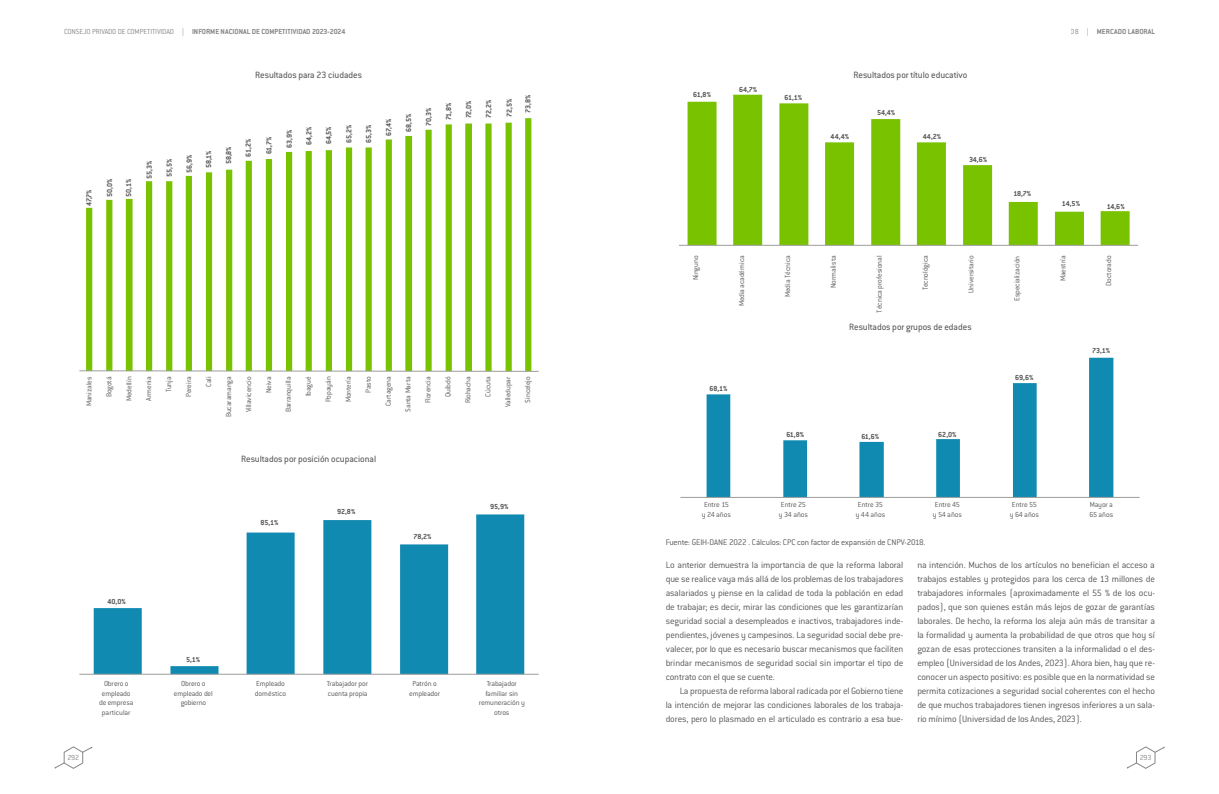
<style>
.page{position:relative;width:1219px;height:794px;background:#fff}
.page>*{position:absolute;margin:0;border:0;box-sizing:border-box;transform-origin:0 0}
.t1{font:300 10px/14px "Conduit ITC Std";letter-spacing:-.015em;color:#575756;text-align:justify}
.t2{font:10px "Conduit ITC Std";color:#575756}
.t3{font:300 9px "Conduit ITC Std";letter-spacing:-.015em;color:#575756}
.t4{font:300 8px/9.6px "Conduit ITC Std";letter-spacing:-.015em;color:#575756}
.t5{font:700 8px "Conduit ITC Std";letter-spacing:-.02em;color:#575756}
.t6{font:700 8px "Conduit ITC Std";color:#878787}
.t7{font:300 8px "Conduit ITC Std";letter-spacing:-.035em;color:#878787}
.s1{font-weight:300}
</style>
<div class="page">
<svg style="left:86px;top:118px;width:445px;height:252px"></svg>
<svg style="left:79px;top:370px;width:460px;height:2px"></svg>
<svg style="left:94px;top:514px;width:430px;height:160px"></svg>
<hr style="left:79px;top:674px;width:460px;height:1px;background:#9d9d9c">
<svg style="left:687px;top:95px;width:443px;height:150px"></svg>
<hr style="left:679px;top:245px;width:459px;height:1px;background:#9d9d9c">
<svg style="left:707px;top:358px;width:406px;height:139px"></svg>
<hr style="left:680px;top:497px;width:460px;height:1px;background:#9d9d9c">
<svg style="left:55px;top:746px;width:37px;height:23px"></svg>
<svg style="left:1127px;top:746px;width:38px;height:23px"></svg>
<p class="t6" style="left:64px;top:27px;width:283px"><span class="s1">CONSEJO PRIVADO DE COMPETITIVIDAD |</span> INFORME NACIONAL DE COMPETITIVIDAD 2023-2024</p>
<p class="t6" style="left:1071px;top:27px;width:86px"><span class="s1">08 |</span> MERCADO LABORAL</p>
<p class="t5" style="left:84px;top:206px;width:19px;rotate:-90deg">47,7%</p>
<p class="t5" style="left:105px;top:197px;width:20px;rotate:-90deg">50,0%</p>
<p class="t5" style="left:124px;top:197px;width:20px;rotate:-90deg">50,1%</p>
<p class="t2" style="left:255px;top:68px;width:108px">Resultados para 23 ciudades</p>
<p class="t5" style="left:145px;top:179px;width:20px;rotate:-90deg">55,3%</p>
<p class="t5" style="left:164px;top:177px;width:20px;rotate:-90deg">55,5%</p>
<p class="t5" style="left:184px;top:173px;width:20px;rotate:-90deg">56,9%</p>
<p class="t5" style="left:204px;top:168px;width:20px;rotate:-90deg">58,1%</p>
<p class="t5" style="left:224px;top:164px;width:20px;rotate:-90deg">58,8%</p>
<p class="t5" style="left:244px;top:157px;width:19px;rotate:-90deg">61,2%</p>
<p class="t5" style="left:264px;top:154px;width:19px;rotate:-90deg">61,7%</p>
<p class="t5" style="left:284px;top:148px;width:20px;rotate:-90deg">63,9%</p>
<p class="t5" style="left:304px;top:145px;width:20px;rotate:-90deg">64,2%</p>
<p class="t5" style="left:324px;top:144px;width:20px;rotate:-90deg">64,5%</p>
<p class="t5" style="left:344px;top:143px;width:20px;rotate:-90deg">65,2%</p>
<p class="t5" style="left:364px;top:143px;width:20px;rotate:-90deg">65,3%</p>
<p class="t5" style="left:384px;top:136px;width:19px;rotate:-90deg">67,4%</p>
<p class="t5" style="left:404px;top:132px;width:20px;rotate:-90deg">68,5%</p>
<p class="t5" style="left:424px;top:126px;width:20px;rotate:-90deg">70,3%</p>
<p class="t5" style="left:444px;top:120px;width:19px;rotate:-90deg">71,8%</p>
<p class="t5" style="left:464px;top:118px;width:20px;rotate:-90deg">72,0%</p>
<p class="t5" style="left:484px;top:118px;width:20px;rotate:-90deg">72,2%</p>
<p class="t5" style="left:504px;top:117px;width:20px;rotate:-90deg">72,5%</p>
<p class="t5" style="left:523px;top:113px;width:20px;rotate:-90deg">73,8%</p>
<p class="t4" style="left:84px;top:406px;width:31px;rotate:-90deg">Manizales</p>
<p class="t4" style="left:104px;top:397px;width:22px;rotate:-90deg">Bogotá</p>
<p class="t4" style="left:124px;top:401px;width:26px;rotate:-90deg">Medellín</p>
<p class="t4" style="left:144px;top:400px;width:26px;rotate:-90deg">Armenia</p>
<p class="t4" style="left:164px;top:392px;width:17px;rotate:-90deg">Tunja</p>
<p class="t4" style="left:184px;top:397px;width:22px;rotate:-90deg">Pereira</p>
<p class="t4" style="left:204px;top:387px;width:12px;rotate:-90deg">Cali</p>
<p class="t4" style="left:224px;top:417px;width:42px;rotate:-90deg">Bucaramanga</p>
<p class="t4" style="left:244px;top:412px;width:38px;rotate:-90deg">Villavicencio</p>
<p class="t4" style="left:263px;top:393px;width:18px;rotate:-90deg">Neiva</p>
<p class="t4" style="left:283px;top:412px;width:37px;rotate:-90deg">Barranquilla</p>
<p class="t4" style="left:303px;top:396px;width:22px;rotate:-90deg">Ibagué</p>
<p class="t4" style="left:323px;top:402px;width:27px;rotate:-90deg">Popayán</p>
<p class="t4" style="left:343px;top:402px;width:27px;rotate:-90deg">Montería</p>
<p class="t4" style="left:363px;top:393px;width:18px;rotate:-90deg">Pasto</p>
<p class="t4" style="left:383px;top:406px;width:31px;rotate:-90deg">Cartagena</p>
<p class="t4" style="left:403px;top:412px;width:37px;rotate:-90deg">Santa Marta</p>
<p class="t4" style="left:423px;top:403px;width:28px;rotate:-90deg">Florencia</p>
<p class="t4" style="left:443px;top:397px;width:22px;rotate:-90deg">Quibdó</p>
<p class="t4" style="left:463px;top:403px;width:28px;rotate:-90deg">Riohacha</p>
<p class="t4" style="left:483px;top:397px;width:22px;rotate:-90deg">Cúcuta</p>
<p class="t4" style="left:503px;top:407px;width:32px;rotate:-90deg">Valledupar</p>
<p class="t4" style="left:523px;top:403px;width:28px;rotate:-90deg">Sincelejo</p>
<p class="t2" style="left:241px;top:453px;width:137px">Resultados por posición ocupacional</p>
<p class="t5" style="left:107px;top:596px;width:20px">40,0%</p>
<p class="t5" style="left:186px;top:655px;width:16px">5,1%</p>
<p class="t5" style="left:260px;top:518px;width:20px">85,1%</p>
<p class="t5" style="left:337px;top:507px;width:20px">92,8%</p>
<p class="t5" style="left:414px;top:532px;width:20px">78,2%</p>
<p class="t4" style="left:99px;top:678px;width:36px;text-align:center">Obrero o empleado de empresa particular</p>
<p class="t4" style="left:174px;top:678px;width:40px;text-align:center">Obrero o empleado del gobierno</p>
<p class="t4" style="left:255px;top:678px;width:33px">Empleado doméstico</p>
<p class="t4" style="left:327px;top:678px;width:43px">Trabajador por cuenta propia</p>
<p class="t4" style="left:409px;top:678px;width:32px;text-align:center">Patrón o empleador</p>
<p class="t5" style="left:490px;top:502px;width:20px">95,9%</p>
<p class="t4" style="left:479px;top:678px;width:48px;text-align:center">Trabajador familiar sin remuneración y otros</p>
<p class="t5" style="left:693px;top:90px;width:19px">61,8%</p>
<p class="t5" style="left:739px;top:84px;width:20px">64,7%</p>
<p class="t5" style="left:784px;top:92px;width:19px">61,1%</p>
<p class="t2" style="left:853px;top:68px;width:115px">Resultados por título educativo</p>
<p class="t5" style="left:831px;top:131px;width:20px">44,4%</p>
<p class="t5" style="left:877px;top:108px;width:20px">54,4%</p>
<p class="t5" style="left:923px;top:131px;width:20px">44,2%</p>
<p class="t5" style="left:969px;top:154px;width:20px">34,6%</p>
<p class="t5" style="left:1013px;top:189px;width:19px">18,7%</p>
<p class="t5" style="left:1062px;top:199px;width:20px">14,5%</p>
<p class="t5" style="left:1107px;top:201px;width:20px">14,6%</p>
<p class="t4" style="left:691px;top:280px;width:26px;rotate:-90deg">Ninguno</p>
<p class="t4" style="left:737px;top:306px;width:52px;rotate:-90deg">Media académica</p>
<p class="t4" style="left:782px;top:297px;width:43px;rotate:-90deg">Media Técnica</p>
<p class="t4" style="left:828px;top:288px;width:34px;rotate:-90deg">Normalista</p>
<p class="t4" style="left:874px;top:312px;width:58px;rotate:-90deg">Técnica profesional</p>
<p class="t4" style="left:920px;top:290px;width:36px;rotate:-90deg">Tecnológica</p>
<p class="t4" style="left:966px;top:293px;width:39px;rotate:-90deg">Universitario</p>
<p class="t4" style="left:1012px;top:301px;width:47px;rotate:-90deg">Especialización</p>
<p class="t4" style="left:1058px;top:281px;width:27px;rotate:-90deg">Maestría</p>
<p class="t4" style="left:1104px;top:285px;width:31px;rotate:-90deg">Doctorado</p>
<p class="t5" style="left:709px;top:383px;width:20px">68,1%</p>
<p class="t2" style="left:849px;top:320px;width:124px">Resultados por grupos de edades</p>
<p class="t5" style="left:786px;top:429px;width:19px">61,8%</p>
<p class="t5" style="left:861px;top:432px;width:19px">61,6%</p>
<p class="t5" style="left:938px;top:429px;width:20px">62,0%</p>
<p class="t5" style="left:1015px;top:373px;width:20px">69,6%</p>
<p class="t5" style="left:1092px;top:346px;width:19px">73,1%</p>
<p class="t4" style="left:702px;top:499px;width:31px">Entre 15 y 24 años</p>
<p class="t4" style="left:779px;top:499px;width:31px">Entre 25 y 34 años</p>
<p class="t4" style="left:856px;top:499px;width:31px">Entre 35 y 44 años</p>
<p class="t4" style="left:933px;top:499px;width:31px">Entre 45 y 54 años</p>
<p class="t4" style="left:1010px;top:499px;width:31px">Entre 55 y 64 años</p>
<p class="t4" style="left:1089px;top:499px;width:25px">Mayor a<br>65 años</p>
<p class="t3" style="left:666px;top:537px;width:261px">Fuente: GEIH-DANE 2022 . Cálculos: CPC con factor de expansión de CNPV-2018.</p>
<p class="t1" style="left:666px;top:557px;width:239px">Lo anterior demuestra la importancia de que la reforma laboral que se realice vaya más allá de los problemas de los trabajadores asalariados y piense en la calidad de toda la población en edad de trabajar; es decir, mirar las condiciones que les garantizarían seguridad social a desempleados e inactivos, trabajadores inde&shy;pendientes, jóvenes y campesinos. La seguridad social debe pre&shy;valecer, por lo que es necesario buscar mecanismos que faciliten brindar mecanismos de seguridad social sin importar el tipo de contrato con el que se cuente.</p>
<p class="t1" style="left:666px;top:683px;width:239px;text-indent:14px">La propuesta de reforma laboral radicada por el Gobierno tiene la intención de mejorar las condiciones laborales de los trabaja&shy;dores, pero lo plasmado en el articulado es contrario a esa bue-</p>
<p class="t1" style="left:917px;top:557px;width:239px">na intención. Muchos de los artículos no benefician el acceso a trabajos estables y protegidos para los cerca de 13 millones de trabajadores informales (aproximadamente el 55 % de los ocu&shy;pados), que son quienes están más lejos de gozar de garantías laborales. De hecho, la reforma los aleja aún más de transitar a la formalidad y aumenta la probabilidad de que otros que hoy sí gozan de esas protecciones transiten a la informalidad o el des&shy;empleo (Universidad de los Andes, 2023). Ahora bien, hay que re&shy;conocer un aspecto positivo: es posible que en la normatividad se permita cotizaciones a seguridad social coherentes con el hecho de que muchos trabajadores tienen ingresos inferiores a un sala&shy;rio mínimo (Universidad de los Andes, 2023).</p>
<p class="t7" style="left:68px;top:753px;width:13px">292</p>
<p class="t7" style="left:1140px;top:753px;width:13px">293</p>
</div>
